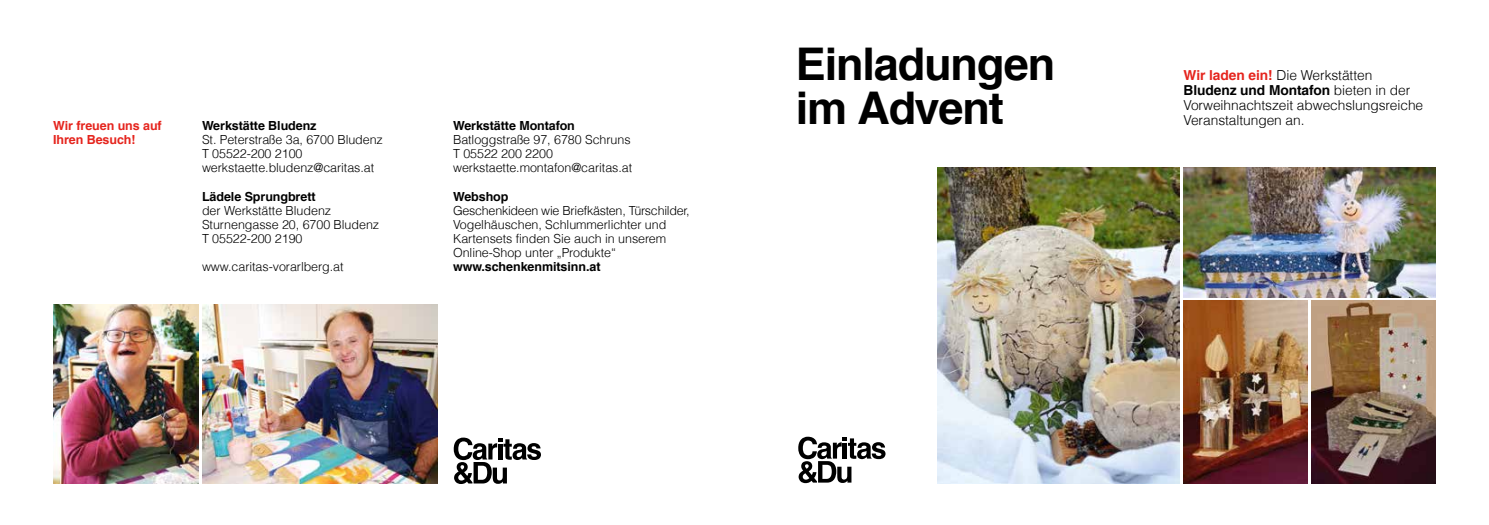
<style>
.page{position:relative;width:1489px;height:525px;background:#fff}
.page>*{position:absolute;margin:0;border:0;box-sizing:border-box;transform-origin:0 0}
.t1{font:700 45px/43.8px "Helveticafor Caritas";letter-spacing:-.025em;color:#000}
.t2{font:300 13.75px/15px "Helveticafor Caritas";letter-spacing:-.005em;color:#000}
.t3{font:300 12.5px/14.1px "Helveticafor Caritas";letter-spacing:-.005em;color:#000}
.t4{font:700 12.5px "Helveticafor Caritas";letter-spacing:-.005em;color:#000}
.t5{font:700 12.5px/14.1px "Helveticafor Caritas";letter-spacing:-.005em;color:#e5241d}
.s1{font-weight:700;color:#e5241d}
.s2{font-weight:700}
</style>
<div class="page">
<svg style="left:798px;top:436px;width:87px;height:47px"></svg>
<img style="left:937px;top:167px;width:242px;height:316px">
<img style="left:1183px;top:167px;width:252px;height:130px">
<img style="left:1183px;top:300px;width:124px;height:183px">
<img style="left:1311px;top:300px;width:124px;height:183px">
<svg style="left:453px;top:437px;width:88px;height:46px"></svg>
<img style="left:202px;top:304px;width:235px;height:179px">
<img style="left:53px;top:304px;width:145px;height:179px">
<p class="t5" style="left:53px;top:118px;width:110px">Wir freuen uns auf<br>Ihren Besuch!</p>
<h1 class="t1" style="left:795px;top:43px;width:261px">Einladungen im Advent</h1>
<p class="t2" style="left:1183px;top:67px;width:241px"><span class="s1">Wir laden ein!</span> Die Werkstätten<br><span class="s2">Bludenz und Montafon</span> bieten in der<br>Vorweihnachtszeit abwechslungsreiche</p>
<p class="t4" style="left:202px;top:118px;width:116px">Werkstätte Bludenz</p>
<p class="t2" style="left:1183px;top:112px;width:123px">Veranstaltungen an.</p>
<p class="t3" style="left:202px;top:132px;width:182px">St. Peterstraße 3a, 6700 Bludenz<br>T 05522-200 2100 werkstaette.bludenz@caritas.at</p>
<p class="t4" style="left:202px;top:188px;width:115px">Lädele Sprungbrett</p>
<p class="t3" style="left:202px;top:203px;width:179px">der Werkstätte Bludenz<br>Sturnengasse 20, 6700 Bludenz<br>T 05522-200 2190</p>
<p class="t3" style="left:202px;top:259px;width:143px">www.caritas-vorarlberg.at</p>
<p class="t4" style="left:453px;top:118px;width:123px">Werkstätte Montafon</p>
<p class="t3" style="left:453px;top:132px;width:181px">Batloggstraße 97, 6780 Schruns<br>T 05522 200 2200 werkstaette.montafon@caritas.at</p>
<p class="t4" style="left:453px;top:188px;width:57px">Webshop</p>
<p class="t3" style="left:453px;top:203px;width:238px">Geschenkideen wie Briefkästen, Türschilder, Vogelhäuschen, Schlummerlichter und Kartensets finden Sie auch in unserem Online-Shop unter „Produkte“</p>
<p class="t4" style="left:453px;top:259px;width:149px">www.schenkenmitsinn.at</p>
</div>
